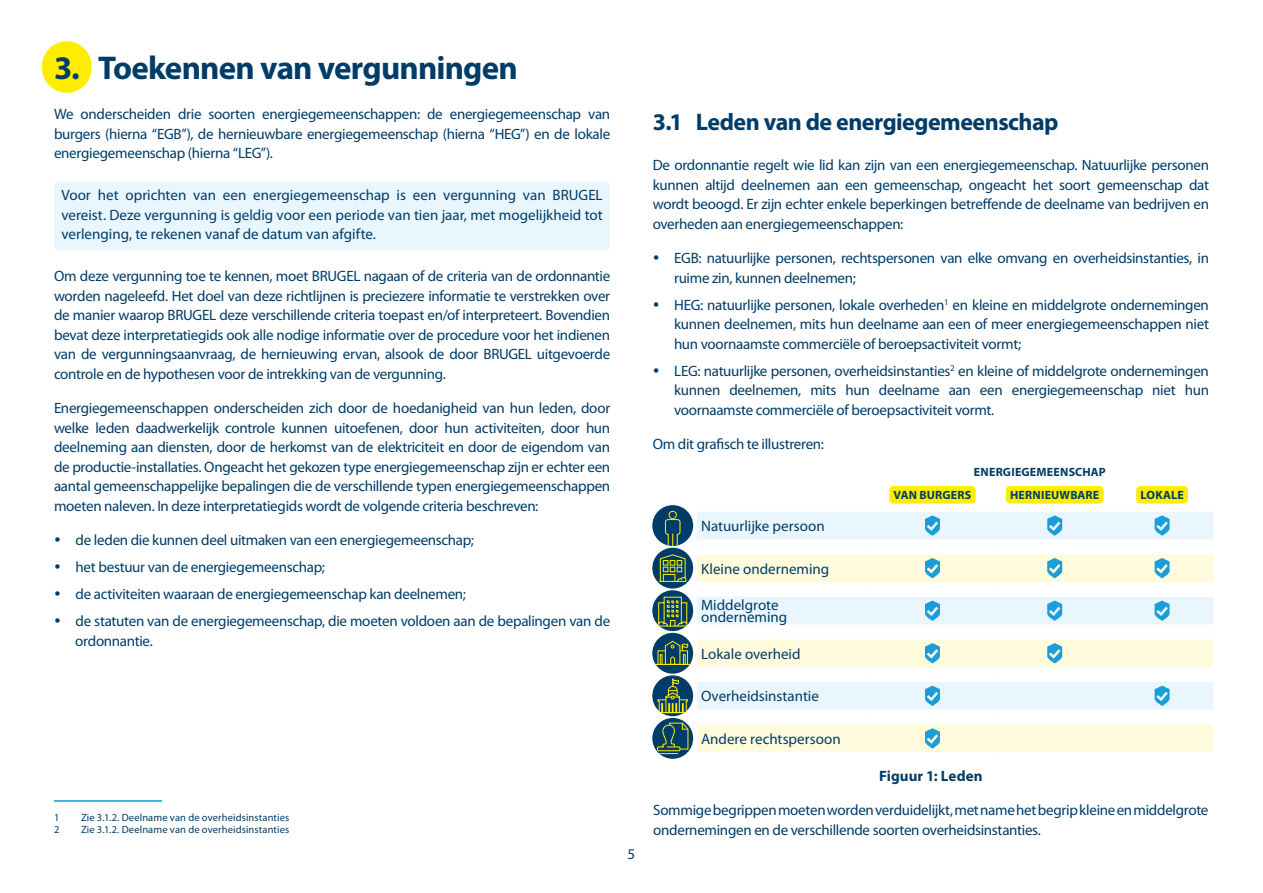
<style>
.page{position:relative;width:1263px;height:893px;background:#fff}
.page>*{position:absolute;margin:0;border:0;box-sizing:border-box;transform-origin:0 0}
.t1{font:700 33px "Myriad Pro";letter-spacing:-.025em;color:#003c68}
.t2{font:700 24px "Myriad Pro";letter-spacing:-.02em;color:#003c68}
.BODY{font:15px/19.5px "Myriad Pro";letter-spacing:-.02em;color:#003c68;text-align:justify}
.Boxed{font:15px/19.5px "Myriad Pro";color:#003c68;text-align:justify}
.Table_BT{font:15px/12px "Myriad Pro";color:#003c68}
.Figure_T{font:700 15px "Myriad Pro";letter-spacing:.005em;color:#003c68}
.Table_Header{font:700 12px "Myriad Pro";letter-spacing:.015em;color:#003c68}
.BODY-2{font:700 12px "Myriad Pro";letter-spacing:.015em;color:#003c68}
.FOOTNOTE{font:10.5px "Myriad Pro";letter-spacing:.015em;color:#003c68}
</style>
<div class="page">
<hr style="left:42px;top:66px;width:50px;height:2px;background:#ffed00">
<hr style="left:54px;top:800px;width:108px;height:2px;background:#009fe3">
<div style="left:54px;top:182px;width:556px;height:69px;background:#eaf6fe;border-radius:4px"></div>
<div style="left:697px;top:512px;width:516px;height:27px;background:#eaf6fe"></div>
<svg style="left:697px;top:554px;width:516px;height:198px;background:#f6f9e9"></svg>
<div style="left:697px;top:582px;width:169px;height:15px;background:#fff"></div>
<div style="left:866px;top:582px;width:132px;height:15px;background:#fff"></div>
<div style="left:998px;top:582px;width:113px;height:15px;background:#fff"></div>
<div style="left:1111px;top:582px;width:102px;height:15px;background:#fff"></div>
<div style="left:697px;top:624px;width:169px;height:15px;background:#fff"></div>
<div style="left:866px;top:624px;width:132px;height:15px;background:#fff"></div>
<div style="left:998px;top:624px;width:113px;height:15px;background:#fff"></div>
<div style="left:1111px;top:624px;width:102px;height:15px;background:#fff"></div>
<div style="left:697px;top:667px;width:169px;height:15px;background:#fff"></div>
<div style="left:866px;top:667px;width:132px;height:15px;background:#fff"></div>
<div style="left:998px;top:667px;width:113px;height:15px;background:#fff"></div>
<div style="left:1111px;top:667px;width:102px;height:15px;background:#fff"></div>
<div style="left:697px;top:710px;width:169px;height:15px;background:#fff"></div>
<div style="left:866px;top:710px;width:132px;height:15px;background:#fff"></div>
<div style="left:998px;top:710px;width:113px;height:15px;background:#fff"></div>
<div style="left:1111px;top:710px;width:102px;height:15px;background:#fff"></div>
<div style="left:889px;top:486px;width:86px;height:17px;background:#ffed00;border-radius:4px"></div>
<div style="left:1006px;top:486px;width:97px;height:17px;background:#ffed00;border-radius:4px"></div>
<div style="left:1136px;top:486px;width:52px;height:17px;background:#ffed00;border-radius:4px"></div>
<div style="left:652px;top:505px;width:41px;height:41px;background:#003c68;border-radius:50%"></div>
<div style="left:669px;top:511px;width:8px;height:8px;border:1px solid #ffed00;border-radius:50%"></div>
<div style="left:665px;top:519px;width:15px;height:16px;border:1px solid #ffed00;border-radius:3px"></div>
<svg style="left:672px;top:533px;width:1px;height:13px"></svg>
<svg style="left:925px;top:515px;width:15px;height:21px"></svg>
<svg style="left:1047px;top:515px;width:15px;height:21px"></svg>
<svg style="left:1154px;top:515px;width:15px;height:21px"></svg>
<div style="left:652px;top:548px;width:41px;height:40px;background:#003c68;border-radius:50%"></div>
<svg style="left:659px;top:554px;width:28px;height:28px"></svg>
<div style="left:663px;top:574px;width:12px;height:7px;border:1px solid #ffed00"></div>
<svg style="left:925px;top:558px;width:15px;height:20px"></svg>
<svg style="left:1047px;top:558px;width:15px;height:20px"></svg>
<svg style="left:1154px;top:558px;width:15px;height:20px"></svg>
<div style="left:652px;top:590px;width:41px;height:41px;background:#003c68;border-radius:50%"></div>
<svg style="left:658px;top:596px;width:30px;height:31px"></svg>
<svg style="left:925px;top:600px;width:15px;height:21px"></svg>
<svg style="left:1047px;top:600px;width:15px;height:21px"></svg>
<svg style="left:1154px;top:600px;width:15px;height:21px"></svg>
<div style="left:652px;top:633px;width:41px;height:41px;background:#003c68;border-radius:50%"></div>
<hr style="left:655px;top:664px;width:35px;height:1px;background:#ffed00">
<svg style="left:657px;top:640px;width:31px;height:24px"></svg>
<svg style="left:925px;top:643px;width:15px;height:20px"></svg>
<svg style="left:1047px;top:643px;width:15px;height:20px"></svg>
<svg style="left:652px;top:675px;width:41px;height:41px"></svg>
<svg style="left:657px;top:679px;width:31px;height:34px"></svg>
<svg style="left:925px;top:686px;width:15px;height:20px"></svg>
<svg style="left:1154px;top:686px;width:15px;height:20px"></svg>
<div style="left:652px;top:718px;width:41px;height:41px;background:#003c68;border-radius:50%"></div>
<svg style="left:657px;top:721px;width:32px;height:38px"></svg>
<svg style="left:925px;top:728px;width:15px;height:20px"></svg>
<p class="t1" style="left:54px;top:49px;width:465px">3. Toekennen van vergunningen</p>
<p class="BODY" style="left:54px;top:105px;width:558px">We onderscheiden drie soorten energiegemeenschappen: de energiegemeenschap van burgers (hierna “EGB”), de hernieuwbare energiegemeenschap (hierna “HEG”) en de lokale energiegemeenschap (hierna “LEG”).</p>
<p class="Boxed" style="left:62px;top:186px;width:543px">Voor het oprichten van een energiegemeenschap is een vergunning van BRUGEL vereist. Deze vergunning is geldig voor een periode van tien jaar, met mogelijkheid tot verlenging, te rekenen vanaf de datum van afgifte.</p>
<p class="BODY" style="left:54px;top:267px;width:558px">Om deze vergunning toe te kennen, moet BRUGEL nagaan of de criteria van de ordonnantie worden nageleefd. Het doel van deze richtlijnen is preciezere informatie te verstrekken over de manier waarop BRUGEL deze verschillende criteria toepast en/of interpreteert. Bovendien bevat deze interpretatiegids ook alle nodige informatie over de procedure voor het indienen van de vergunningsaanvraag, de hernieuwing ervan, alsook de door BRUGEL uitgevoerde controle en de hypothesen voor de intrekking van de vergunning.</p>
<p class="BODY" style="left:54px;top:399px;width:558px">Energiegemeenschappen onderscheiden zich door de hoedanigheid van hun leden, door welke leden daadwerkelijk controle kunnen uitoefenen, door hun activiteiten, door hun deelneming aan diensten, door de herkomst van de elektriciteit en door de eigendom van de productie-installaties. Ongeacht het gekozen type energiegemeenschap zijn er echter een aantal gemeenschappelijke bepalingen die de verschillende typen energiegemeenschappen moeten naleven. In deze interpretatiegids wordt de volgende criteria beschreven:</p>
<p class="BODY" style="left:76px;top:531px;width:400px">de leden die kunnen deel uitmaken van een energiegemeenschap;</p>
<p class="BODY" style="left:76px;top:558px;width:251px">het bestuur van de energiegemeenschap;</p>
<p class="BODY" style="left:76px;top:585px;width:392px">de activiteiten waaraan de energiegemeenschap kan deelnemen;</p>
<p class="BODY" style="left:75px;top:612px;width:536px">de statuten van de energiegemeenschap, die moeten voldoen aan de bepalingen van de ordonnantie.</p>
<p class="FOOTNOTE" style="left:54px;top:812px;width:7px">1</p>
<p class="FOOTNOTE" style="left:81px;top:812px;width:210px">Zie 3.1.2. Deelname van de overheidsinstanties</p>
<p class="FOOTNOTE" style="left:54px;top:824px;width:7px">2</p>
<p class="FOOTNOTE" style="left:81px;top:824px;width:210px">Zie 3.1.2. Deelname van de overheidsinstanties</p>
<p class="BODY" style="left:628px;top:844px;width:9px">5</p>
<p class="t2" style="left:653px;top:108px;width:407px">3.1 Leden van de energiegemeenschap</p>
<p class="BODY" style="left:653px;top:156px;width:558px">De ordonnantie regelt wie lid kan zijn van een energiegemeenschap. Natuurlijke personen kunnen altijd deelnemen aan een gemeenschap, ongeacht het soort gemeenschap dat wordt beoogd. Er zijn echter enkele beperkingen betreffende de deelname van bedrijven en overheden aan energiegemeenschappen:</p>
<p class="BODY" style="left:674px;top:249px;width:536px">EGB: natuurlijke personen, rechtspersonen van elke omvang en overheidsinstanties, in ruime zin, kunnen deelnemen;</p>
<p class="BODY" style="left:674px;top:295px;width:536px">HEG: natuurlijke personen, lokale overheden<sup>1</sup> en kleine en middelgrote ondernemingen kunnen deelnemen, mits hun deelname aan een of meer energiegemeenschappen niet hun voornaamste commerciële of beroepsactiviteit vormt;</p>
<p class="BODY" style="left:674px;top:361px;width:536px">LEG: natuurlijke personen, overheidsinstanties<sup>2</sup> en kleine of middelgrote ondernemingen kunnen deelnemen, mits hun deelname aan een energiegemeenschap niet hun voornaamste commerciële of beroepsactiviteit vormt.</p>
<p class="BODY" style="left:653px;top:435px;width:173px">Om dit grafisch te illustreren:</p>
<p class="BODY-2" style="left:974px;top:465px;width:133px">ENERGIEGEMEENSCHAP</p>
<p class="Table_Header" style="left:893px;top:488px;width:79px">VAN BURGERS</p>
<p class="Table_Header" style="left:1010px;top:488px;width:91px">HERNIEUWBARE</p>
<p class="Table_Header" style="left:1140px;top:488px;width:45px">LOKALE</p>
<p class="Table_BT" style="left:701px;top:520px;width:125px">Natuurlijke persoon</p>
<p class="Table_BT" style="left:701px;top:563px;width:130px">Kleine onderneming</p>
<p class="Table_BT" style="left:701px;top:600px;width:88px">Middelgrote onderneming</p>
<p class="Table_BT" style="left:701px;top:648px;width:101px">Lokale overheid</p>
<p class="Table_BT" style="left:701px;top:691px;width:119px">Overheidsinstantie</p>
<p class="Table_BT" style="left:701px;top:733px;width:141px">Andere rechtspersoon</p>
<p class="Figure_T" style="left:879px;top:767px;width:105px">Figuur 1: Leden</p>
<p class="BODY" style="left:653px;top:801px;width:557px">Sommige begrippen moeten worden verduidelijkt, met name het begrip kleine en middelgrote ondernemingen en de verschillende soorten overheidsinstanties.</p>
</div>
